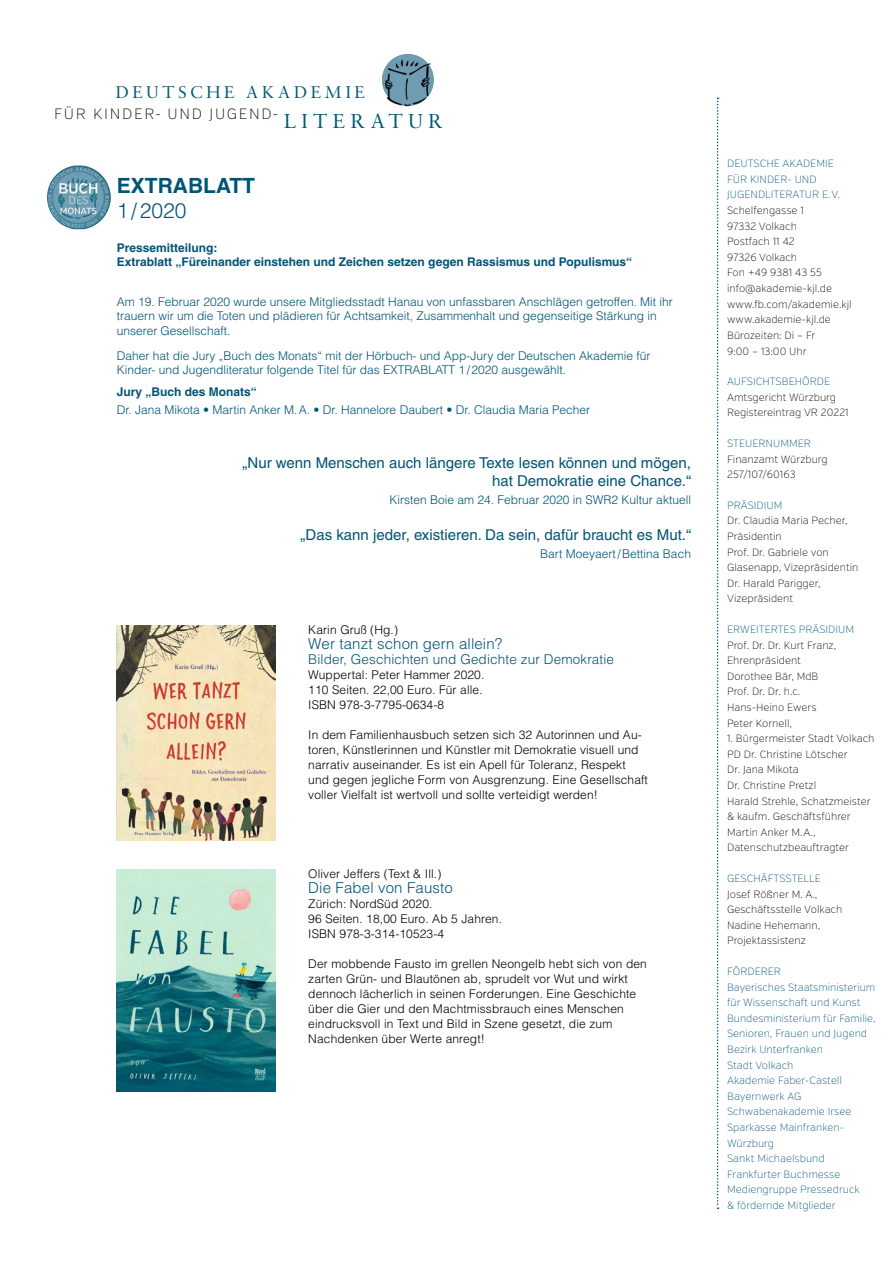
<style>
.page{position:relative;width:893px;height:1263px;background:#fff}
.page>*{position:absolute;margin:0;border:0;box-sizing:border-box;transform-origin:0 0}
.t1{font:21.6px "Sabon MT Std";color:#005b75}
.t2{font:700 21px "Helvetica LT Pro";color:#005477}
.t3{font:300 21px "Helvetica LT Pro";color:#005477}
.t4{font:18.3px "Sabon MT Std";letter-spacing:.18em;color:#005b75}
.t5{font:15px/18px "Helvetica LT Pro";color:#005477;text-align:right}
.t6{font:300 15px "Helvetica LT Pro";letter-spacing:.01em;color:#005477}
.t7{font:200 14.85px "Verb";letter-spacing:.11em;color:#000}
.t8{font:300 13.5px "Helvetica LT Pro";letter-spacing:.01em;color:#005477}
.t9{font:300 12px/15px "Helvetica LT Pro";letter-spacing:.01em;color:#000}
.t10{font:300 12px/14.4px "Helvetica LT Pro";color:#005477}
.t11{font:700 12px/14.4px "Helvetica LT Pro";color:#005477}
.t12{font:200 10.5px/15.6px "Verb";color:#000}
.t13{font:200 10.5px/15.6px "Verb";color:#005477}
.s1{font-family:"Sabon MT Std";font-weight:400;font-size:21.6px;color:#005b75}
</style>
<div class="page">
<svg style="left:717px;top:98px;width:2px;height:1111px"></svg>
<img style="left:382px;top:57px;width:52px;height:50px">
<img style="left:116px;top:870px;width:160px;height:222px">
<img style="left:116px;top:626px;width:160px;height:214px">
<img style="left:47px;top:165px;width:64px;height:64px">
<h3 class="t4" style="left:115px;top:81px;width:251px">DEUTSCHE AKADEMIE</h3>
<p class="t7" style="left:54px;top:105px;width:263px">FÜR Kinder- und Jugend- <span class="s1">LITE</span></p>
<h1 class="t1" style="left:350px;top:107px;width:39px">RATU</h1>
<h1 class="t1" style="left:428px;top:107px;width:17px">R</h1>
<h2 class="t2" style="left:117px;top:173px;width:140px">Extrablatt</h2>
<h2 class="t3" style="left:117px;top:197px;width:71px">1/2020</h2>
<p class="t11" style="left:117px;top:241px;width:517px">Pressemitteilung:<br>Extrablatt „Füreinander einstehen und Zeichen setzen gegen Rassismus und Populismus“</p>
<p class="t10" style="left:117px;top:294px;width:557px">Am 19. Februar 2020 wurde unsere Mitgliedsstadt Hanau von unfassbaren Anschlägen getroffen. Mit ihr trauern wir um die Toten und plädieren für Achtsamkeit, Zusammenhalt und gegenseitige Stärkung in unserer Gesellschaft.</p>
<p class="t10" style="left:117px;top:348px;width:535px">Daher hat die Jury „Buch des Monats“ mit der Hörbuch- und App-Jury der Deutschen Akademie für<br>Kinder- und Jugendliteratur folgende Titel für das EXTRABLATT 1/2020 ausgewählt.</p>
<p class="t11" style="left:117px;top:385px;width:141px">Jury „Buch des Monats“</p>
<p class="t10" style="left:117px;top:402px;width:475px">Dr. Jana Mikota • Martin Anker M.A. • Dr. Hannelore Daubert • Dr. Claudia Maria Pecher</p>
<p class="t5" style="left:243px;top:454px;width:450px">„Nur wenn Menschen auch längere Texte lesen können und mögen, hat Demokratie eine Chance.“</p>
<p class="t10" style="left:389px;top:492px;width:303px">Kirsten Boie am 24. Februar 2020 in SWR2 Kultur aktuell</p>
<p class="t5" style="left:301px;top:526px;width:392px">„Das kann jeder, existieren. Da sein, dafür braucht es Mut.“</p>
<p class="t10" style="left:540px;top:546px;width:152px">Bart Moeyaert/Bettina Bach</p>
<p class="t9" style="left:308px;top:622px;width:91px">Karin Gruß (Hg.)</p>
<p class="t6" style="left:308px;top:635px;width:196px">Wer tanzt schon gern allein?</p>
<p class="t8" style="left:308px;top:651px;width:307px">Bilder, Geschichten und Gedichte zur Demokratie</p>
<p class="t9" style="left:308px;top:667px;width:178px">Wuppertal: Peter Hammer 2020.<br>110 Seiten. 22,00 Euro. Für alle.<br>ISBN 978-3-7795-0634-8</p>
<p class="t9" style="left:308px;top:727px;width:341px">In dem Familienhausbuch setzen sich 32 Autorinnen und Au&shy;toren, Künstlerinnen und Künstler mit Demokratie visuell und narrativ auseinander. Es ist ein Apell für Toleranz, Respekt und gegen jegliche Form von Ausgrenzung. Eine Gesellschaft voller Vielfalt ist wertvoll und sollte verteidigt werden!</p>
<p class="t9" style="left:308px;top:866px;width:135px">Oliver Jeffers (Text &amp; Ill.)</p>
<p class="t6" style="left:308px;top:878px;width:146px">Die Fabel von Fausto</p>
<p class="t9" style="left:308px;top:896px;width:195px">Zürich: NordSüd 2020.<br>96 Seiten. 18,00 Euro. Ab 5 Jahren.<br>ISBN 978-3-314-10523-4</p>
<p class="t9" style="left:308px;top:956px;width:340px">Der mobbende Fausto im grellen Neongelb hebt sich von den zarten Grün- und Blautönen ab, sprudelt vor Wut und wirkt dennoch lächerlich in seinen Forderungen. Eine Geschichte über die Gier und den Machtmissbrauch eines Menschen eindrucksvoll in Text und Bild in Szene gesetzt, die zum Nachdenken über Werte anregt!</p>
<p class="t13" style="left:727px;top:156px;width:108px">Deutsche Akademie für</p>
<p class="t13" style="left:727px;top:172px;width:115px;text-align:center">Kinder- und<br>Jugendliteratur e.V.</p>
<p class="t12" style="left:727px;top:203px;width:126px">Schelfengasse 1<br>97332 Volkach<br>Postfach 11 42<br>97326 Volkach<br>Fon +49 9381 43 55 info@akademie-kjl.de www.fb.com/akademie.kjl www.akademie-kjl.de<br>Bürozeiten: Di – Fr<br>9:00 – 13:00 U hr</p>
<p class="t13" style="left:727px;top:374px;width:27px">AU FSICHTS</p>
<p class="t13" style="left:782px;top:374px;width:42px">BEHÖRDE</p>
<p class="t12" style="left:727px;top:389px;width:123px">Amtsgericht Würzburg<br>Registereintrag VR 20221</p>
<p class="t13" style="left:727px;top:436px;width:82px">Steuernummer</p>
<p class="t12" style="left:727px;top:451px;width:102px">Finanzamt Würzburg<br>257/107/60163</p>
<p class="t13" style="left:727px;top:497px;width:57px">Präsidium</p>
<p class="t12" style="left:727px;top:513px;width:133px">Dr. Claudia Maria Pecher,<br>Präsidentin<br>Prof. Dr. Gabriele von<br>Glasenapp, Vizepräsidentin<br>Dr. Harald Parigger,<br>Vizepräsident</p>
<p class="t13" style="left:727px;top:622px;width:9px">Erw</p>
<p class="t13" style="left:750px;top:622px;width:106px">eitertes Präsidium</p>
<p class="t12" style="left:727px;top:637px;width:111px">Prof. D r. D r. Kurt Franz,<br>Ehrenpräsident<br>Dorothee Bär, M dB<br>Prof. D r. D r. h.c.<br>Hans-Heino Ewers<br>Peter Kornell,</p>
<p class="t12" style="left:727px;top:731px;width:149px">1. Bürgermeister Stadt Volkach<br>PD Dr. Christine Lötscher<br>Dr. Jana M ikota<br>Dr. Christine Pretzl<br>Harald Strehle, Schatzmeister &amp; kaufm. Geschäftsführer<br>Martin Anker M.A.,<br>Datenschutzbeauftragter</p>
<p class="t13" style="left:727px;top:871px;width:95px">Geschäftsstelle</p>
<p class="t12" style="left:727px;top:886px;width:117px">Josef Rößner M . A.,<br>Geschäftsstelle Volkach<br>Nadine Hehemann,<br>Projektassistenz</p>
<p class="t13" style="left:727px;top:964px;width:8px">för</p>
<p class="t13" style="left:727px;top:964px;width:150px;text-indent:20px">derer<br>Bayerisches Staatsministerium für Wissenschaft und Kunst<br>Bundesministerium für Familie,<br>Senioren, Frauen und Jugend<br>Bezirk U nterfranken<br>Stadt Volkach<br>Akademie Faber-Castell<br>Bayernwerk AG<br>Schwabenakademie I rsee<br>Sparkasse Mainfranken-<br>Würzburg<br>Sankt M ichaelsbund<br>Frankfurter Buchmesse<br>Mediengruppe Pressedruck<br>&amp; fördernde M itglieder</p>
</div>
